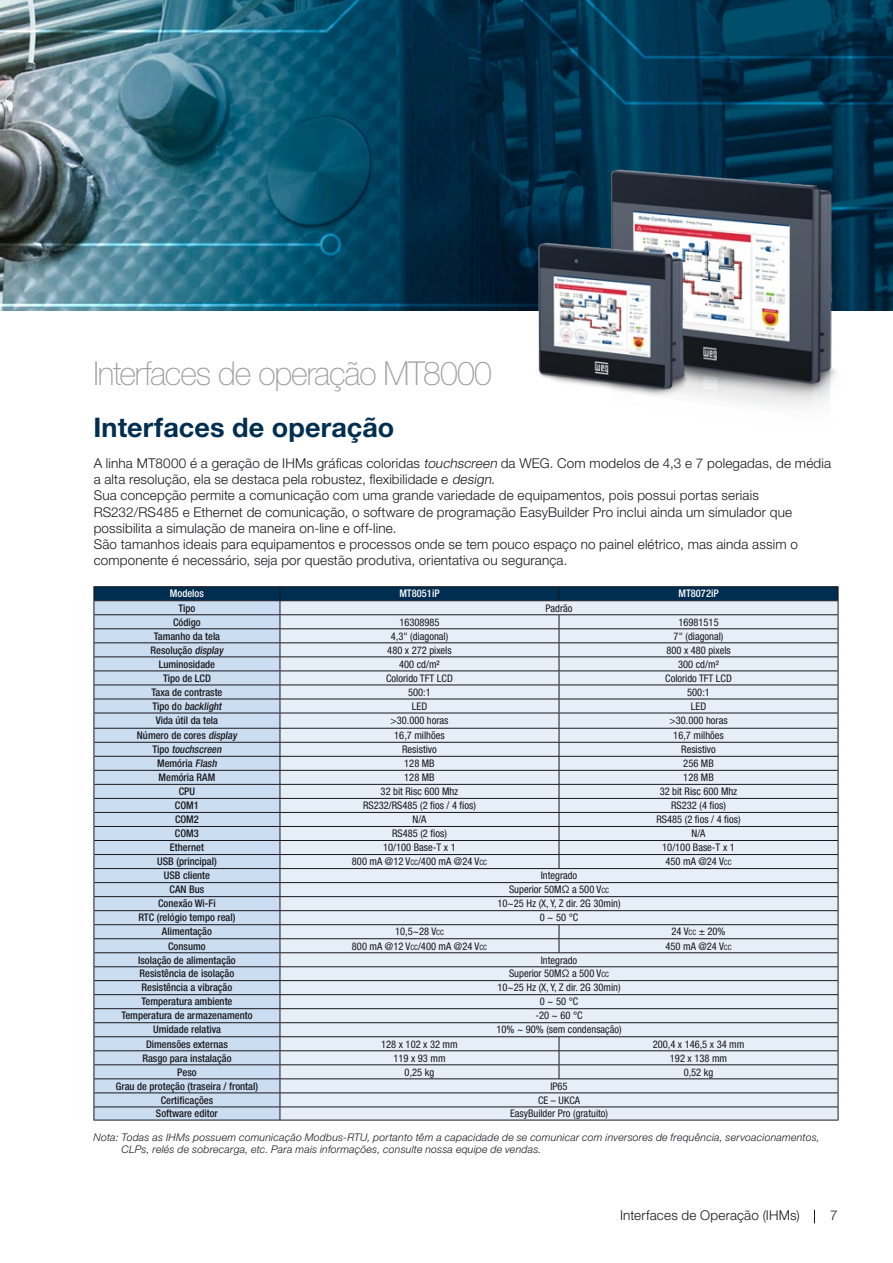
<style>
.page{position:relative;width:893px;height:1263px;background:#fff}
.page>*{position:absolute;margin:0;border:0;box-sizing:border-box;transform-origin:0 0}
.t1{font:100 33px "Helvetica Neue LT Pro";letter-spacing:-.035em;color:#9d9ea0}
.t2{font:700 27px "Helvetica Neue LT Pro";letter-spacing:.005em;color:#002e51}
.t3{font:300 13.5px/16.2px "Helvetica Neue LT Pro";letter-spacing:.01em;color:#1a171c}
.t4{font:condensed 10.5px "Helvetica Neue LT Pro";color:#1a171c}
.t5{font:500 condensed 10.5px "Helvetica Neue LT Pro";color:#1a171c}
.t6{font:italic 300 10.5px/12.8px "Helvetica Neue LT Pro";letter-spacing:.015em;color:#1a171c}
.t7{font:italic 500 condensed 10.5px "Helvetica Neue LT Pro";color:#1a171c}
.t8{font:500 condensed 10.5px "Helvetica Neue LT Pro";color:#fff}
.s1{font-style:italic}
.s2{font-style:normal}
.s3{font-size:7.35px}
</style>
<div class="page">
<svg style="left:814px;top:1210px;width:1px;height:13px"></svg>
<img style="left:0;top:0;width:893px;height:310px">
<img style="left:600px;top:151px;width:244px;height:257px">
<img style="left:529px;top:234px;width:162px;height:174px">
<hr style="left:94px;top:586px;width:186px;height:1px;background:#1a171c">
<hr style="left:280px;top:586px;width:279px;height:1px;background:#1a171c">
<hr style="left:559px;top:586px;width:279px;height:1px;background:#1a171c">
<hr style="left:94px;top:1120px;width:186px;height:1px;background:#1a171c">
<hr style="left:280px;top:1120px;width:279px;height:1px;background:#1a171c">
<hr style="left:559px;top:1120px;width:279px;height:1px;background:#1a171c">
<svg style="left:94px;top:587px;width:745px;height:533px;background:#cbd6e2"></svg>
<h1 class="t1" style="left:94px;top:354px;width:400px">Interfaces de operação MT8000</h1>
<h2 class="t2" style="left:94px;top:410px;width:302px">Interfaces de operação</h2>
<p class="t3" style="left:94px;top:455px;width:739px">A linha MT8000 é a geração de IHMs gráficas coloridas <span class="s1">touchscreen</span> da WEG. Com modelos de 4,3 e 7 polegadas, de média a alta resolução, ela se destaca pela robustez, flexibilidade e <span class="s1">design</span>.<br>Sua concepção permite a comunicação com uma grande variedade de equipamentos, pois possui portas seriais RS232/RS485 e Ethernet de comunicação, o software de programação EasyBuilder Pro inclui ainda um simulador que possibilita a simulação de maneira on-line e off-line.<br>São tamanhos ideais para equipamentos e processos onde se tem pouco espaço no painel elétrico, mas ainda assim o componente é necessário, seja por questão produtiva, orientativa ou segurança.</p>
<p class="t8" style="left:170px;top:587px;width:36px">Modelos</p>
<p class="t8" style="left:399px;top:587px;width:42px">MT8051iP</p>
<p class="t8" style="left:678px;top:587px;width:42px">MT8072iP</p>
<p class="t5" style="left:178px;top:601px;width:18px">Tipo</p>
<p class="t4" style="left:546px;top:602px;width:28px">Padrão</p>
<p class="t5" style="left:173px;top:615px;width:29px">Código</p>
<p class="t4" style="left:399px;top:616px;width:42px">16308985</p>
<p class="t4" style="left:678px;top:616px;width:42px">16981515</p>
<p class="t5" style="left:154px;top:630px;width:68px">Tamanho da tela</p>
<p class="t4" style="left:391px;top:630px;width:59px">4,3" (diagonal)</p>
<p class="t4" style="left:674px;top:630px;width:51px">7" (diagonal)</p>
<p class="t5" style="left:151px;top:644px;width:76px">Resolução <span class="s1">display</span></p>
<p class="t4" style="left:387px;top:644px;width:66px">480 x 272 pixels</p>
<p class="t4" style="left:666px;top:644px;width:66px">800 x 480 pixels</p>
<p class="t5" style="left:159px;top:658px;width:58px">Luminosidade</p>
<p class="t4" style="left:399px;top:658px;width:42px">400 cd/m²</p>
<p class="t4" style="left:678px;top:658px;width:42px">300 cd/m²</p>
<p class="t5" style="left:163px;top:672px;width:49px">Tipo de LCD</p>
<p class="t4" style="left:386px;top:672px;width:68px">Colorido TFT LCD</p>
<p class="t4" style="left:665px;top:672px;width:68px">Colorido TFT LCD</p>
<p class="t5" style="left:151px;top:686px;width:73px">Taxa de contraste</p>
<p class="t4" style="left:408px;top:686px;width:24px">500:1</p>
<p class="t4" style="left:687px;top:686px;width:24px">500:1</p>
<p class="t7" style="left:152px;top:700px;width:72px"><span class="s2">T i p o d o</span> backlight</p>
<p class="t4" style="left:412px;top:700px;width:17px">LED</p>
<p class="t4" style="left:691px;top:700px;width:17px">LED</p>
<p class="t5" style="left:156px;top:714px;width:64px">Vida útil da tela</p>
<p class="t4" style="left:390px;top:714px;width:60px">&gt;30.000 horas</p>
<p class="t4" style="left:669px;top:714px;width:60px">&gt;30.000 horas</p>
<p class="t5" style="left:137px;top:729px;width:103px">Número de cores <span class="s1">display</span></p>
<p class="t4" style="left:394px;top:729px;width:52px">16,7 milhões</p>
<p class="t4" style="left:673px;top:729px;width:52px">16,7 milhões</p>
<p class="t7" style="left:152px;top:743px;width:73px"><span class="s2">T i p o</span> touchscreen</p>
<p class="t4" style="left:402px;top:743px;width:36px">Resistivo</p>
<p class="t4" style="left:681px;top:743px;width:36px">Resistivo</p>
<p class="t5" style="left:157px;top:757px;width:63px">Memória <span class="s1">Flash</span></p>
<p class="t4" style="left:404px;top:757px;width:32px">128 MB</p>
<p class="t4" style="left:683px;top:757px;width:32px">256 MB</p>
<p class="t5" style="left:159px;top:771px;width:58px">Memória RAM</p>
<p class="t4" style="left:404px;top:771px;width:32px">128 MB</p>
<p class="t4" style="left:683px;top:771px;width:32px">128 MB</p>
<p class="t5" style="left:179px;top:785px;width:18px">CPU</p>
<p class="t4" style="left:381px;top:785px;width:79px">32 bit Risc 600 Mhz</p>
<p class="t4" style="left:660px;top:785px;width:79px">32 bit Risc 600 Mhz</p>
<p class="t5" style="left:175px;top:799px;width:25px">COM1</p>
<p class="t4" style="left:363px;top:799px;width:114px">RS232/RS485 (2 fios / 4 fios)</p>
<p class="t4" style="left:671px;top:799px;width:56px">RS232 (4 fios)</p>
<p class="t5" style="left:175px;top:813px;width:25px">COM2</p>
<p class="t4" style="left:412px;top:813px;width:16px">N/A</p>
<p class="t4" style="left:656px;top:813px;width:86px">RS485 (2 fios / 4 fios)</p>
<p class="t5" style="left:175px;top:827px;width:25px">COM3</p>
<p class="t4" style="left:392px;top:827px;width:56px">RS485 (2 fios)</p>
<p class="t4" style="left:691px;top:827px;width:16px">N/A</p>
<p class="t5" style="left:170px;top:841px;width:36px">Ethernet</p>
<p class="t4" style="left:383px;top:841px;width:74px">10/100 Base-T x 1</p>
<p class="t4" style="left:662px;top:841px;width:74px">10/100 Base-T x 1</p>
<p class="t5" style="left:157px;top:855px;width:61px">USB (principal)</p>
<p class="t4" style="left:352px;top:855px;width:137px">800 mA @12 V<span class="s3">CC</span>/400 mA @24 V<span class="s3">CC</span></p>
<p class="t4" style="left:665px;top:855px;width:68px">450 mA @24 V<span class="s3">CC</span></p>
<p class="t5" style="left:164px;top:869px;width:48px">USB cliente</p>
<p class="t4" style="left:541px;top:869px;width:38px">Integrado</p>
<p class="t5" style="left:170px;top:883px;width:36px">CAN Bus</p>
<p class="t4" style="left:509px;top:883px;width:101px">Superior 50MΩ a 500 V<span class="s3">CC</span></p>
<p class="t5" style="left:158px;top:897px;width:59px">Conexão Wi-Fi</p>
<p class="t4" style="left:497px;top:897px;width:125px">10~25 Hz (X, Y, Z dir. 2G 30min)</p>
<p class="t5" style="left:138px;top:911px;width:99px">RTC (relógio tempo real)</p>
<p class="t4" style="left:540px;top:911px;width:40px">0 ~ 50 °C</p>
<p class="t5" style="left:162px;top:925px;width:51px">Alimentação</p>
<p class="t4" style="left:395px;top:925px;width:50px">10,5~28 V<span class="s3">CC</span></p>
<p class="t4" style="left:671px;top:925px;width:56px">24 V<span class="s3">CC</span> ± 20%</p>
<p class="t5" style="left:168px;top:939px;width:39px">Consumo</p>
<p class="t4" style="left:352px;top:939px;width:137px">800 mA @12 V<span class="s3">CC</span>/400 mA @24 V<span class="s3">CC</span></p>
<p class="t4" style="left:665px;top:939px;width:68px">450 mA @24 V<span class="s3">CC</span></p>
<p class="t5" style="left:138px;top:953px;width:99px">Isolação de alimentação</p>
<p class="t4" style="left:541px;top:954px;width:38px">Integrado</p>
<p class="t5" style="left:140px;top:967px;width:96px">Resistência de isolação</p>
<p class="t4" style="left:509px;top:967px;width:101px">Superior 50MΩ a 500 V<span class="s3">CC</span></p>
<p class="t5" style="left:142px;top:981px;width:92px">Resistência a vibração</p>
<p class="t4" style="left:497px;top:981px;width:125px">10~25 Hz (X, Y, Z dir. 2G 30min)</p>
<p class="t5" style="left:141px;top:995px;width:93px">Temperatura ambiente</p>
<p class="t4" style="left:540px;top:995px;width:40px">0 ~ 50 °C</p>
<p class="t5" style="left:121px;top:1009px;width:133px">Temperatura de armazenamento</p>
<p class="t4" style="left:535px;top:1009px;width:49px">-20 ~ 60 °C</p>
<p class="t5" style="left:153px;top:1023px;width:69px">Umidade relativa</p>
<p class="t4" style="left:496px;top:1023px;width:127px">10% ~ 90% (sem condensação)</p>
<p class="t5" style="left:146px;top:1037px;width:83px">Dimensões externas</p>
<p class="t4" style="left:381px;top:1037px;width:78px">128 x 102 x 32 mm</p>
<p class="t4" style="left:653px;top:1037px;width:93px">200,4 x 146,5 x 34 mm</p>
<p class="t5" style="left:142px;top:1051px;width:91px">Rasgo para instalação</p>
<p class="t4" style="left:393px;top:1052px;width:54px">119 x 93 mm</p>
<p class="t4" style="left:670px;top:1052px;width:59px">192 x 138 mm</p>
<p class="t5" style="left:177px;top:1065px;width:21px">Peso</p>
<p class="t4" style="left:405px;top:1066px;width:31px">0,25 kg</p>
<p class="t4" style="left:684px;top:1066px;width:31px">0,52 kg</p>
<p class="t5" style="left:116px;top:1079px;width:144px">Grau de proteção (traseira / frontal)</p>
<p class="t4" style="left:550px;top:1080px;width:19px">IP65</p>
<p class="t5" style="left:161px;top:1094px;width:54px">Certificações</p>
<p class="t4" style="left:538px;top:1094px;width:43px">CE – UKCA</p>
<p class="t5" style="left:156px;top:1107px;width:64px">Software editor</p>
<p class="t4" style="left:510px;top:1107px;width:100px">EasyBuilder Pro (gratuito)</p>
<p class="t6" style="left:122px;top:1130px;width:700px;text-indent:-28px">Nota: Todas as IHMs possuem comunicação Modbus-RTU, portanto têm a capacidade de se comunicar com inversores de frequência, servoacionamentos,<br>CLPs, relés de sobrecarga, etc. Para mais informações, consulte nossa equipe de vendas.</p>
<p class="t3" style="left:620px;top:1207px;width:181px">Interfaces de Operação (IHMs)</p>
<p class="t3" style="left:830px;top:1207px;width:9px">7</p>
</div>
